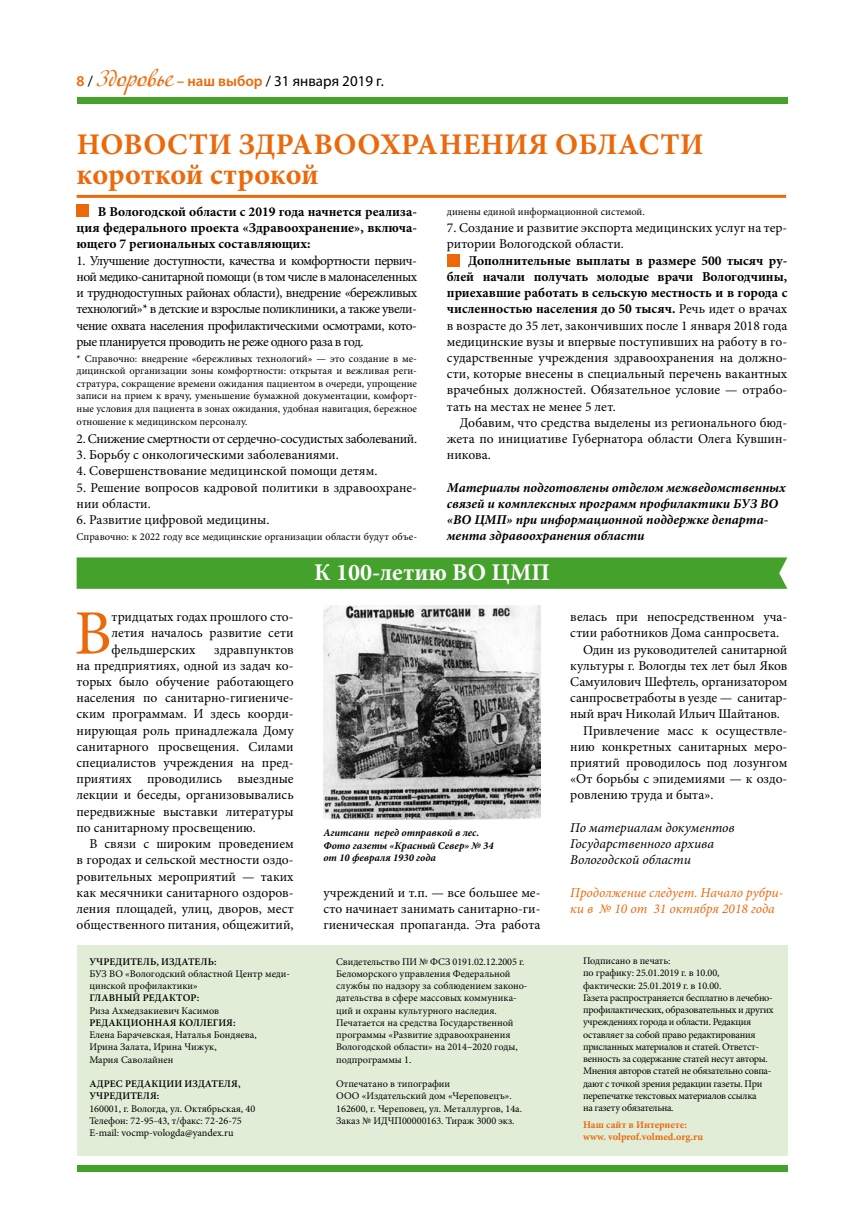
<style>
.page{position:relative;width:864px;height:1225px;background:#fff}
.page>*{position:absolute;margin:0;border:0;box-sizing:border-box;transform-origin:0 0}
.t1{font:63.3px "Minion Pro";color:#eb690b}
.t2{font:700 30px/30px "Minion Pro";letter-spacing:.01em;color:#eb690b}
.t3{font:700 24px "Minion Pro";color:#fff}
.t4{font:15px "Myriad Pro";color:#000}
.t5{font:13.5px/16.2px "Minion Pro";color:#000;text-align:justify}
.t6{font:italic 700 13.5px/16.2px "Minion Pro";color:#000}
.t7{font:700 13.5px/16.2px "Minion Pro";color:#000;text-align:justify}
.t8{font:italic 13.5px/16.2px "Minion Pro";color:#000}
.t9{font:italic 13.5px/16.2px "Minion Pro";color:#eb690b}
.t10{font:13.5px "Minion Pro";letter-spacing:-.03em;color:#000}
.t11{font:10.5px/12.6px "Minion Pro";color:#000;text-align:justify}
.t12{font:italic 700 10.5px/12.6px "Minion Pro";color:#000}
.t13{font:10.2px/12.3px "Minion Pro";letter-spacing:-.01em;color:#000}
.t14{font:10.2px/12.3px "Minion Pro";letter-spacing:-.03em;color:#000}
.t15{font:600 10.2px/12.3px "Minion Pro";letter-spacing:.01em;color:#000}
.t16{font:700 10.2px/12.3px "Minion Pro";color:#eb690b}
.s1{font-weight:600;color:#eb690b}
.s2{font-family:"Adventure";font-size:22.5px;color:#eb690b}
.s3{font-weight:700}
</style>
<div class="page">
<div style="left:77px;top:97px;width:710px;height:6px;background:#44a12b"></div>
<div style="left:77px;top:1165px;width:710px;height:6px;background:#44a12b"></div>
<div style="left:77px;top:945px;width:710px;height:211px;background:#e2edd7"></div>
<hr style="left:77px;top:195px;width:708px;height:3px;background:#eb690b">
<div style="left:77px;top:204px;width:12px;height:13px;background:#eb690b"></div>
<div style="left:446px;top:254px;width:13px;height:13px;background:#eb690b"></div>
<div style="left:77px;top:557px;width:710px;height:32px;background:#44a12b"></div>
<img style="left:323px;top:605px;width:217px;height:214px">
<p class="t4" style="left:77px;top:73px;width:309px"><span class="s1">8</span> / <span class="s2">Здоровье</span> <span class="s1">– наш выбор</span> / 31 января 2019 г.</p>
<h2 class="t2" style="left:77px;top:129px;width:628px">НОВОСТИ ЗДРАВООХРАНЕНИЯ ОБЛАСТИ короткой строкой</h2>
<p class="t7" style="left:77px;top:203px;width:342px;text-indent:21px">В Вологодской области с 2019 года начнется реализа&shy;ция федерального проекта «Здравоохранение», включа&shy;ющего 7 региональных составляющих:</p>
<p class="t5" style="left:77px;top:252px;width:342px">1. Улучшение доступности, качества и комфортности первич&shy;ной медико-санитарной помощи (в том числе в малонаселенных и труднодоступных районах области), внедрение «бережливых технологий»* в детские и взрослые поликлиники, а также увели&shy;чение охвата населения профилактическими осмотрами, кото&shy;рые планируется проводить не реже одного раза в год.</p>
<p class="t11" style="left:446px;top:205px;width:199px">динены единой информационной системой.</p>
<p class="t5" style="left:446px;top:220px;width:342px">7. Создание и развитие экспорта медицинских услуг на тер&shy;ритории Вологодской области.</p>
<p class="t5" style="left:446px;top:252px;width:342px;text-indent:21px"><span class="s3">Дополнительные выплаты в размере 500 тысяч ру&shy;блей начали получать молодые врачи Вологодчины, приехавшие работать в сельскую местность и в города с численностью населения до 50 тысяч.</span> Речь идет о врачах в возрасте до 35 лет, закончивших после 1 января 2018 года медицинские вузы и впервые поступивших на работу в го&shy;сударственные учреждения здравоохранения на должно&shy;сти, которые внесены в специальный перечень вакантных врачебных должностей. Обязательное условие — отрабо&shy;тать на местах не менее 5 лет.</p>
<p class="t5" style="left:446px;top:414px;width:342px;text-indent:13px">Добавим, что средства выделены из регионального бюд&shy;жета по инициативе Губернатора области Олега Кувшин&shy;никова.</p>
<p class="t6" style="left:446px;top:479px;width:340px">Материалы подготовлены отделом межведомственных связей и комплексных программ профилактики БУЗ ВО «ВО ЦМП» при информационной поддержке департа&shy;мента здравоохранения области</p>
<p class="t11" style="left:77px;top:352px;width:342px">* Справочно: внедрение «бережливых технологий» — это создание в ме&shy;дицинской организации зоны комфортности: открытая и вежливая реги&shy;стратура, сокращение времени ожидания пациентом в очереди, упрощение записи на прием к врачу, уменьшение бумажной документации, комфорт&shy;ные условия для пациента в зонах ожидания, удобная навигация, бережное отношение к медицинском персоналу.</p>
<p class="t10" style="left:77px;top:429px;width:342px">2. Снижение смертности от сердечно-сосудистых заболеваний.</p>
<p class="t5" style="left:77px;top:447px;width:263px">3. Борьбу с онкологическими заболеваниями.</p>
<p class="t5" style="left:77px;top:463px;width:302px">4. Совершенствование медицинской помощи детям.</p>
<p class="t5" style="left:77px;top:479px;width:342px">5. Решение вопросов кадровой политики в здравоохране&shy;нии области.</p>
<p class="t5" style="left:77px;top:511px;width:194px">6. Развитие цифровой медицины.</p>
<p class="t11" style="left:77px;top:530px;width:342px">Справочно: к 2022 году все медицинские организации области будут объе-</p>
<h1 class="t1" style="left:74px;top:591px;width:39px">В</h1>
<p class="t5" style="left:111px;top:609px;width:183px">тридцатых годах прошлого сто&shy;летия началось развитие сети фельдшерских</p>
<p class="t5" style="left:77px;top:641px;width:218px;text-indent:138px">здравпунктов на предприятиях, одной из задач ко&shy;торых было обучение работающего населения по санитарно-гигиениче&shy;ским программам. И здесь коорди&shy;нирующая роль принадлежала Дому санитарного просвещения. Силами специалистов учреждения на пред&shy;приятиях проводились выездные лекции и беседы, организовывались передвижные выставки литературы по санитарному просвещению.</p>
<p class="t5" style="left:77px;top:835px;width:218px;text-indent:13px">В связи с широким проведением в городах и сельской местности оздо&shy;ровительных мероприятий — таких как месячники санитарного оздоров&shy;ления площадей, улиц, дворов, мест общественного питания, общежитий,</p>
<p class="t15" style="left:89px;top:955px;width:129px">УЧРЕДИТЕЛЬ, ИЗДАТЕЛЬ:</p>
<p class="t13" style="left:89px;top:967px;width:202px">БУЗ ВО «Вологодский областной Центр меди&shy;цинской профилактики»</p>
<p class="t15" style="left:89px;top:991px;width:111px">ГЛАВНЫЙ РЕДАКТОР:</p>
<p class="t13" style="left:89px;top:1004px;width:131px">Риза Ахмедзакиевич Касимов</p>
<p class="t15" style="left:89px;top:1016px;width:148px">РЕДАКЦИОННАЯ КОЛЛЕГИЯ:</p>
<p class="t13" style="left:89px;top:1028px;width:169px">Елена Барачевская, Наталья Бондяева,<br>Ирина Залата, Ирина Чижук,<br>Мария Саволайнен</p>
<p class="t15" style="left:89px;top:1077px;width:152px">АДРЕС РЕДАКЦИИ ИЗДАТЕЛЯ,<br>УЧРЕДИТЕЛЯ:</p>
<p class="t13" style="left:89px;top:1102px;width:167px">160001, г. Вологда, ул. Октябрьская, 40<br>Телефон: 72-95-43, т/факс: 72-26-75<br>E-mail: vocmp-vologda@yandex.ru</p>
<h3 class="t3" style="left:314px;top:555px;width:237px">К 100-летию ВО ЦМП</h3>
<p class="t12" style="left:323px;top:826px;width:172px">Агитсани перед отправкой в лес.<br>Фото газеты «Красный Север» № 34 от 10 февраля 1930 года</p>
<p class="t5" style="left:323px;top:884px;width:218px">учреждений и т.п. — все большее ме&shy;сто начинает занимать санитарно-ги&shy;гиеническая пропаганда. Эта работа</p>
<p class="t13" style="left:336px;top:955px;width:193px">Свидетельство ПИ № ФСЗ 0191.02.12.2005 г.<br>Беломорского управления Федеральной службы по надзору за соблюдением законо&shy;дательства в сфере массовых коммуника&shy;ций и охраны культурного наследия.<br>Печатается на средства Государственной программы «Развитие здравоохранения Вологодской области» на 2014–2020 годы, подпрограммы 1.</p>
<p class="t13" style="left:336px;top:1077px;width:187px">Отпечатано в типографии<br>ООО «Издательский дом «Череповецъ».<br>162600, г. Череповец, ул. Металлургов, 14а.<br>Заказ № ИДЧП00000163. Тираж 3000 экз.</p>
<p class="t5" style="left:570px;top:609px;width:218px">велась при непосредственном уча-</p>
<p class="t5" style="left:570px;top:625px;width:210px">стии работников Дома санпросвета.</p>
<p class="t5" style="left:583px;top:641px;width:206px">Один из руководителей санитарной</p>
<p class="t5" style="left:570px;top:657px;width:218px">культуры г. Вологды тех лет был Яков</p>
<p class="t5" style="left:570px;top:673px;width:218px">Самуилович Шефтель, организатором</p>
<p class="t5" style="left:570px;top:690px;width:218px">санпросветработы в уезде — санитар-</p>
<p class="t5" style="left:570px;top:706px;width:211px">ный врач Николай Ильич Шайтанов.</p>
<p class="t5" style="left:583px;top:722px;width:206px">Привлечение масс к осуществле-</p>
<p class="t5" style="left:570px;top:738px;width:218px">нию конкретных санитарных меро-</p>
<p class="t5" style="left:570px;top:754px;width:218px">приятий проводилось под лозунгом</p>
<p class="t5" style="left:570px;top:771px;width:218px">«От борьбы с эпидемиями — к оздо-</p>
<p class="t5" style="left:570px;top:787px;width:145px">ровлению труда и быта».</p>
<p class="t8" style="left:570px;top:819px;width:166px">По материалам документов<br>Государственного архива<br>Вологодской области</p>
<p class="t9" style="left:570px;top:884px;width:214px">Продолжение следует. Начало рубри&shy;ки в № 10 от 31 октября 2018 года</p>
<p class="t14" style="left:583px;top:954px;width:192px">Подписано в печать:<br>по графику: 25.01.2019 г. в 10.00, фактически: 25.01.2019 г. в 10.00.<br>Газета распространяется бесплатно в лечебно&shy;профилактических, образовательных и других учреждениях города и области. Редакция оставляет за собой право редактирования присланных материалов и статей. Ответст&shy;венность за содержание статей несут авторы.<br>Мнения авторов статей не обязательно совпа&shy;дают с точкой зрения редакции газеты. При перепечатке текстовых материалов ссылка<br>на газету обязательна.</p>
<p class="t16" style="left:583px;top:1118px;width:121px">Наш сайт в Интернете: www. volprof.volmed.org.ru</p>
</div>
